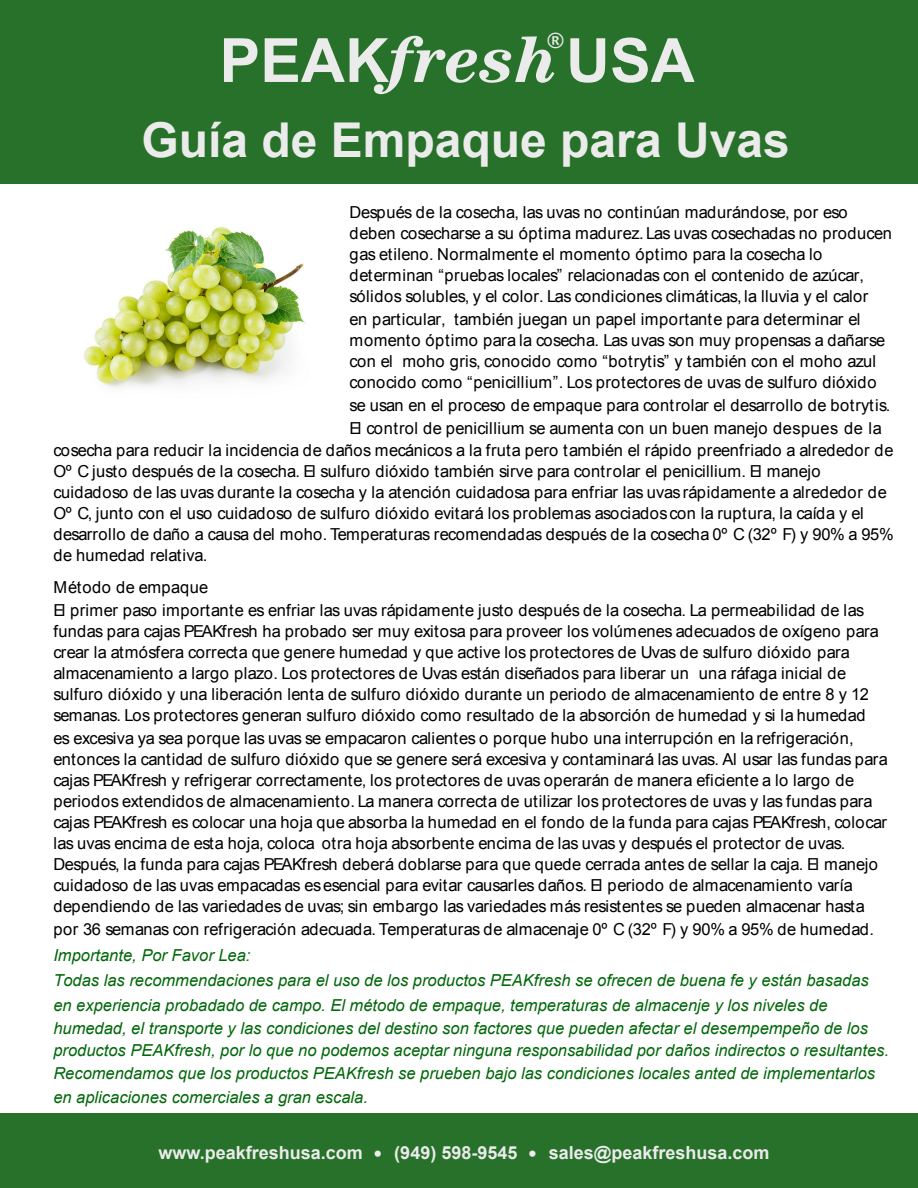
<style>
.page{position:relative;width:918px;height:1188px;background:#fff}
.page>*{position:absolute;margin:0;border:0;box-sizing:border-box;transform-origin:0 0}
.t1{font:700 61.05px "Arial";color:#ebebeb}
.t2{font:700 48px "Arial";color:#ebebeb}
.t3{font:700 21px "Lucida Grande";color:#e7e8e9}
.t4{font:700 18px "Arial";color:#ebebeb}
.t5{font:16.5px/21px "Arial";letter-spacing:.01em;color:#000}
.t6{font:italic 16.5px/24.9px "Arial";color:#006809}
.s1{font-family:"Century Std";font-style:italic;font-size:67.2px}
.s2{font-family:"Lucida Grande";font-weight:400}
</style>
<div class="page">
<div style="left:0;top:0;width:918px;height:184px;background:#28712a"></div>
<div style="left:0;top:1114px;width:918px;height:74px;background:#28712a"></div>
<img style="left:84px;top:227px;width:222px;height:161px">
<p class="t3" style="left:547px;top:32px;width:19px">®</p>
<h1 class="t1" style="left:220px;top:38px;width:477px">PEAK<span class="s1">fresh</span>USA</h1>
<h2 class="t2" style="left:142px;top:122px;width:650px">Guía de Empaque para Uvas</h2>
<p class="t5" style="left:350px;top:203px;width:544px">Después de la cosecha, las uvas no continúan madurándose, por eso deben cosecharse a su óptima madurez. Las uvas cosechadas no producen gas etileno. Normalmente el momento óptimo para la cosecha lo determinan “pruebas locales” relacionadas con el contenido de azúcar, sólidos solubles, y el color. Las condiciones climáticas, la lluvia y el calor</p>
<p class="t5" style="left:350px;top:310px;width:537px">en particular, también juegan un papel importante para determinar el momento óptimo para la cosecha. Las uvas son muy propensas a dañarse con el moho gris, conocido como “botrytis” y también con el moho azul conocido como “penicillium”. Los protectores de uvas de sulfuro dióxido</p>
<p class="t5" style="left:350px;top:395px;width:542px;line-height:23px">se usan en el proceso de empaque para controlar el desarrollo de botrytis.<br>El control de penicillium se aumenta con un buen manejo despues de la</p>
<p class="t5" style="left:53px;top:441px;width:842px">cosecha para reducir la incidencia de daños mecánicos a la fruta pero también el rápido preenfriado a alrededor de Oº C justo después de la cosecha. El sulfuro dióxido también sirve para controlar el penicillium. El manejo cuidadoso de las uvas durante la cosecha y la atención cuidadosa para enfriar las uvasrápidamente a alrededor de Oº C, junto con el uso cuidadoso de sulfuro dióxido evitará los problemas asociadoscon la ruptura, la caída y el desarrollo de daño a causa del moho. Temperaturas recomendadas después de la cosecha 0º C (32º F) y 90% a 95% de humedad relativa.</p>
<p class="t5" style="left:53px;top:577px;width:813px;line-height:23.1px">Método de empaque<br>El primer paso importante es enfriar las uvas rápidamente justo después de la cosecha. La permeabilidad de las</p>
<p class="t5" style="left:53px;top:622px;width:827px">fundas para cajas PEAKfresh ha probado ser muy exitosa para proveer los volúmenes adecuados de oxígeno para crear la atmósfera correcta que genere humedad y que active los protectores de Uvas de sulfuro dióxido para almacenamiento a largo plazo. Los protectores de Uvas están diseñados para liberar un una ráfaga inicial de sulfuro dióxido y una liberación lenta de sulfuro dióxido durante un periodo de almacenamiento de entre 8 y 12 semanas. Los protectores generan sulfuro dióxido como resultado de la absorción de humedad y si la humedad</p>
<p class="t5" style="left:53px;top:729px;width:836px">es excesiva ya sea porque las uvas se empacaron calientes o porque hubo una interrupción en la refrigeración, entonces la cantidad de sulfuro dióxido que se genere será excesiva y contaminará las uvas. Al usar las fundas para cajas PEAKfresh y refrigerar correctamente, los protectores de uvas operarán de manera eficiente a lo largo de periodos extendidos de almacenamiento. La manera correcta de utilizar los protectores de uvas y las fundas para cajas PEAKfresh es colocar una hoja que absorba la humedad en el fondo de la funda para cajas PEAKfresh, colocar las uvas encima de esta hoja, coloca otra hoja absorbente encima de las uvas y después el protector de uvas.<br>Después, la funda para cajas PEAKfresh deberá doblarse para que quede cerrada antes de sellar la caja. El manejo cuidadoso de las uvas empacadas esesencial para evitar causarles daños. El periodo de almacenamiento varía dependiendo de las variedades de uvas; sin embargo las variedades más resistentes se pueden almacenar hasta</p>
<p class="t5" style="left:53px;top:920px;width:822px">por 36 semanas con refrigeración adecuada. Temperaturas de almacenaje 0º C (32º F) y 90% a 95% de humedad.</p>
<p class="t6" style="left:53px;top:945px;width:817px">Importante, Por Favor Lea:<br>Todas las recommendaciones para el uso de los productos PEAKfresh se ofrecen de buena fe y están basadas en experiencia probadado de campo. El método de empaque, temperaturas de almacenje y los niveles de</p>
<p class="t6" style="left:53px;top:1018px;width:837px;line-height:22.5px">humedad, el transporte y las condiciones del destino son factores que pueden afectar el desempempeño de los productos PEAKfresh, por lo que no podemos aceptar ninguna responsabilidad por daños indirectos o resultantes.<br>Recomendamos que los productos PEAKfresh se prueben bajo las condiciones locales anted de implementarlos</p>
<p class="t6" style="left:53px;top:1087px;width:316px">en aplicaciones comerciales a gran escala.</p>
<p class="t4" style="left:158px;top:1146px;width:613px">www.peakfreshusa.com <span class="s2">•</span> (949) 598-9545 <span class="s2">•</span> sales@peakfreshusa.com</p>
</div>
